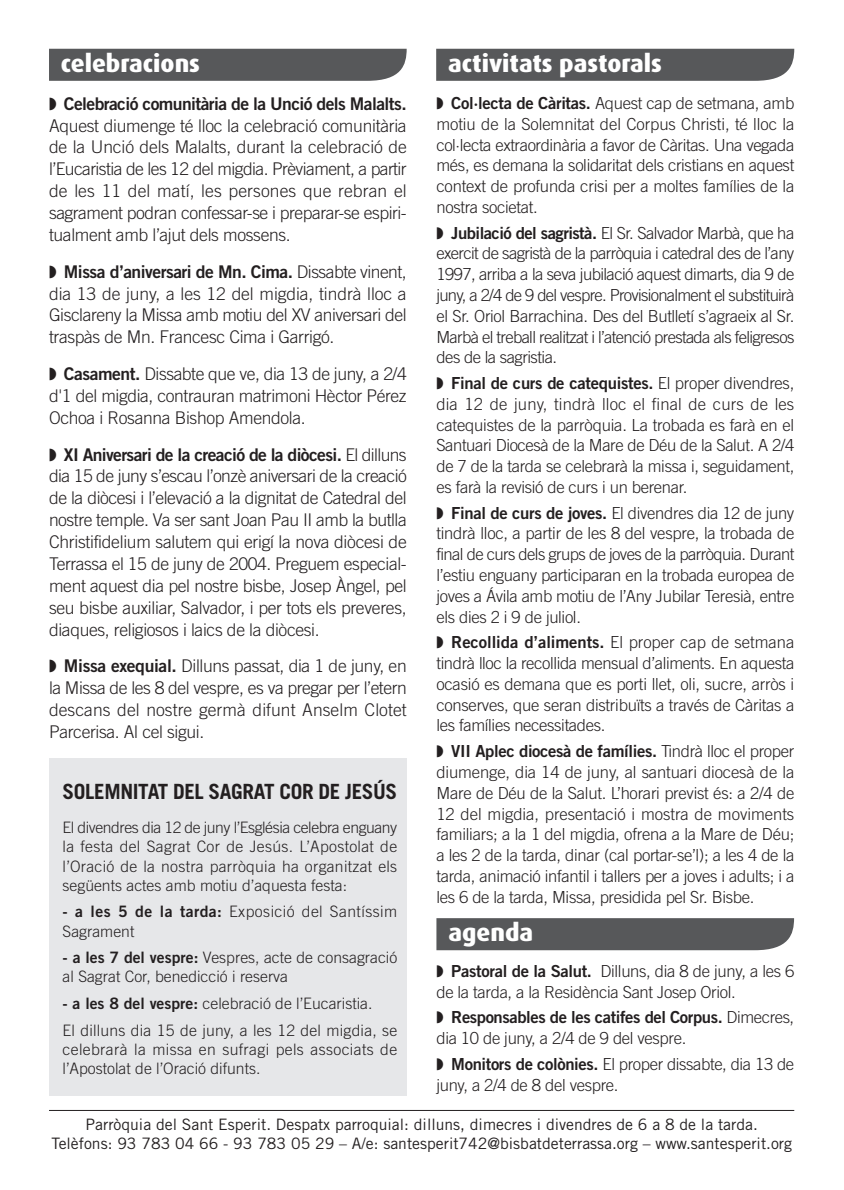
<style>
.page{position:relative;width:844px;height:1190px;background:#fff}
.page>*{position:absolute;margin:0;border:0;box-sizing:border-box;transform-origin:0 0}
.t1{font:800 24.5px "Dax";color:#fff}
.t2{font:700 21px "Trade Gothic";letter-spacing:-.015em;color:#231f20}
.t3{font:300 17.5px/21.9px "Trade Gothic";letter-spacing:-.02em;color:#231f20;text-align:justify}
.t4{font:17.5px "Trade Gothic Bold Two";letter-spacing:-.035em;color:#231f20}
.t5{font:300 16.62px/20.8px "Trade Gothic";letter-spacing:-.02em;color:#231f20;text-align:justify}
.t6{font:16.62px "Trade Gothic Bold Two";letter-spacing:-.02em;color:#231f20}
.t7{font:300 15.75px/19.2px "Trade Gothic";color:#231f20}
.t8{font:15.75px/18.9px "Trade Gothic";color:#231f20;text-align:center}
.t9{font:300 15.75px/19.2px "Trade Gothic";letter-spacing:.025em;color:#231f20}
.t10{font:300 15.75px/19.2px "Trade Gothic";letter-spacing:.03em;color:#231f20}
.s1{font-family:"Trade Gothic";font-weight:300}
.s2{font-family:"Trade Gothic Bold Two";font-weight:400}
</style>
<div class="page">
<div style="left:49px;top:758px;width:358px;height:338px;background:#e6e7e9"></div>
<div style="left:436px;top:49px;width:358px;height:32px;background:#57585a"></div>
<div style="left:49px;top:49px;width:357px;height:32px;background:#57585a"></div>
<div style="left:436px;top:918px;width:358px;height:32px;background:#57585a"></div>
<hr style="left:49px;top:1110px;width:745px;height:1px;background:#231f20">
<h1 class="t1" style="left:61px;top:52px;width:141px">celebracions</h1>
<h1 class="t1" style="left:448px;top:52px;width:215px">activitats pastorals</h1>
<p class="t4" style="left:49px;top:97px;width:359px">◗ Celebració comunitària de la Unció dels Malalts.</p>
<p class="t3" style="left:49px;top:116px;width:359px">Aquest diumenge té lloc la celebració comunitària de la Unció dels Malalts, durant la celebració de l’Eucaristia de les 12 del migdia. Prèviament, a partir de les 11 del matí, les persones que rebran el sagrament podran confessar-se i preparar-se espiri&shy;tualment amb l’ajut dels mossens.</p>
<p class="t4" style="left:49px;top:265px;width:359px">◗ Missa d’aniversari de Mn. Cima. <span class="s1">Dissabte vinent,</span></p>
<p class="t3" style="left:49px;top:284px;width:359px">dia 13 de juny, a les 12 del migdia, tindrà lloc a Gisclareny la Missa amb motiu del XV aniversari del traspàs de Mn. Francesc Cima i Garrigó.</p>
<p class="t3" style="left:49px;top:364px;width:359px">◗ <span class="s2">Casament.</span> Dissabte que ve, dia 13 de juny, a 2/4 d'1 del migdia, contrauran matrimoni Hèctor Pérez Ochoa i Rosanna Bishop Amendola.</p>
<p class="t4" style="left:49px;top:448px;width:359px">◗ XI Aniversari de la creació de la diòcesi. <span class="s1">El dilluns</span></p>
<p class="t3" style="left:49px;top:467px;width:359px">dia 15 de juny s’escau l’onzè aniversari de la creació de la diòcesi i l’elevació a la dignitat de Catedral del nostre temple. Va ser sant Joan Pau II amb la butlla Christifidelium salutem qui erigí la nova diòcesi de Terrassa el 15 de juny de 2004. Preguem especial&shy;ment aquest dia pel nostre bisbe, Josep Àngel, pel seu bisbe auxiliar, Salvador, i per tots els preveres, diaques, religiosos i laics de la diòcesi.</p>
<p class="t3" style="left:49px;top:657px;width:359px">◗ <span class="s2">Missa exequial.</span> Dilluns passat, dia 1 de juny, en la Missa de les 8 del vespre, es va pregar per l’etern descans del nostre germà difunt Anselm Clotet Parcerisa. Al cel sigui.</p>
<p class="t2" style="left:63px;top:784px;width:336px">SOLEMNITAT DEL SAGRAT COR DE JESÚS</p>
<p class="t7" style="left:63px;top:819px;width:336px;text-align:justify">El divendres dia 12 de juny l’Església celebra enguany la festa del Sagrat Cor de Jesús. L’Apostolat de l’Oració de la nostra parròquia ha organitzat els següents actes amb motiu d’aquesta festa:</p>
<p class="t10" style="left:63px;top:904px;width:336px"><span class="s2">- a les 5 de la tarda:</span> Exposició del Santíssim<br>Sagrament</p>
<p class="t7" style="left:63px;top:949px;width:336px"><span class="s2">- a les 7 del vespre:</span> Vespres, acte de consagració al Sagrat Cor, benedicció i reserva</p>
<p class="t7" style="left:63px;top:992px;width:336px;line-height:26.6px"><span class="s2">- a les 8 del vespre:</span> celebració de l’Eucaristia.<br>El dilluns dia 15 de juny, a les 12 del migdia, se</p>
<p class="t9" style="left:63px;top:1041px;width:336px">celebrarà la missa en sufragi pels associats de l’Apostolat de l’Oració difunts.</p>
<p class="t5" style="left:436px;top:94px;width:359px">◗ <span class="s2">Col·lecta de Càritas.</span> Aquest cap de setmana, amb motiu de la Solemnitat del Corpus Christi, té lloc la col·lecta extraordinària a favor de Càritas. Una vegada més, es demana la solidaritat dels cristians en aquest context de profunda crisi per a moltes famílies de la nostra societat.</p>
<p class="t5" style="left:436px;top:224px;width:359px">◗ <span class="s2">Jubilació del sagristà.</span> El Sr. Salvador Marbà, que ha exercit de sagristà de la parròquia i catedral des de l’any 1997, arriba a la seva jubilació aquest dimarts, dia 9 de juny, a 2/4 de 9 del vespre. Provisionalment el substituirà el Sr. Oriol Barrachina. Des del Butlletí s’agraeix al Sr.<br>Marbà el treball realitzat i l’atenció prestada als feligresos des de la sagristia.</p>
<p class="t6" style="left:436px;top:377px;width:359px">◗ Final de curs de catequistes. <span class="s1">El proper divendres,</span></p>
<p class="t5" style="left:436px;top:395px;width:359px">dia 12 de juny, tindrà lloc el final de curs de les catequistes de la parròquia. La trobada es farà en el Santuari Diocesà de la Mare de Déu de la Salut. A 2/4 de 7 de la tarda se celebrarà la missa i, seguidament, es farà la revisió de curs i un berenar.</p>
<p class="t5" style="left:436px;top:504px;width:359px">◗ <span class="s2">Final de curs de joves.</span> El divendres dia 12 de juny tindrà lloc, a partir de les 8 del vespre, la trobada de final de curs dels grups de joves de la parròquia. Durant l’estiu enguany participaran en la trobada europea de joves a Ávila amb motiu de l’Any Jubilar Teresià, entre els dies 2 i 9 de juliol.</p>
<p class="t6" style="left:436px;top:636px;width:359px">◗ Recollida d’aliments. <span class="s1">El proper cap de setmana</span></p>
<p class="t5" style="left:436px;top:654px;width:359px">tindrà lloc la recollida mensual d’aliments. En aquesta ocasió es demana que es porti llet, oli, sucre, arròs i conserves, que seran distribuïts a través de Càritas a les famílies necessitades.</p>
<p class="t6" style="left:436px;top:745px;width:359px">◗ VII Aplec diocesà de famílies. <span class="s1">Tindrà lloc el proper</span></p>
<p class="t5" style="left:436px;top:763px;width:359px">diumenge, dia 14 de juny, al santuari diocesà de la Mare de Déu de la Salut. L’horari previst és: a 2/4 de 12 del migdia, presentació i mostra de moviments familiars; a la 1 del migdia, ofrena a la Mare de Déu; a les 2 de la tarda, dinar (cal portar-se’l); a les 4 de la tarda, animació infantil i tallers per a joves i adults; i a les 6 de la tarda, Missa, presidida pel Sr. Bisbe.</p>
<h1 class="t1" style="left:448px;top:922px;width:86px">agenda</h1>
<p class="t5" style="left:436px;top:962px;width:359px">◗ <span class="s2">Pastoral de la Salut.</span> Dilluns, dia 8 de juny, a les 6 de la tarda, a la Residència Sant Josep Oriol.</p>
<p class="t6" style="left:436px;top:1011px;width:359px">◗ Responsables de les catifes del Corpus. <span class="s1">Dimecres,</span></p>
<p class="t5" style="left:436px;top:1027px;width:359px;line-height:25.7px">dia 10 de juny, a 2/4 de 9 del vespre.<br>◗ <span class="s2">Monitors de colònies.</span> El proper dissabte, dia 13 de</p>
<p class="t5" style="left:436px;top:1076px;width:183px">juny, a 2/4 de 8 del vespre.</p>
<p class="t8" style="left:51px;top:1117px;width:742px">Parròquia del Sant Esperit. Despatx parroquial: dilluns, dimecres i divendres de 6 a 8 de la tarda.<br>Telèfons: 93 783 04 66 - 93 783 05 29 – A/e: santesperit742@bisbatdeterrassa.org – www.santesperit.org</p>
</div>
